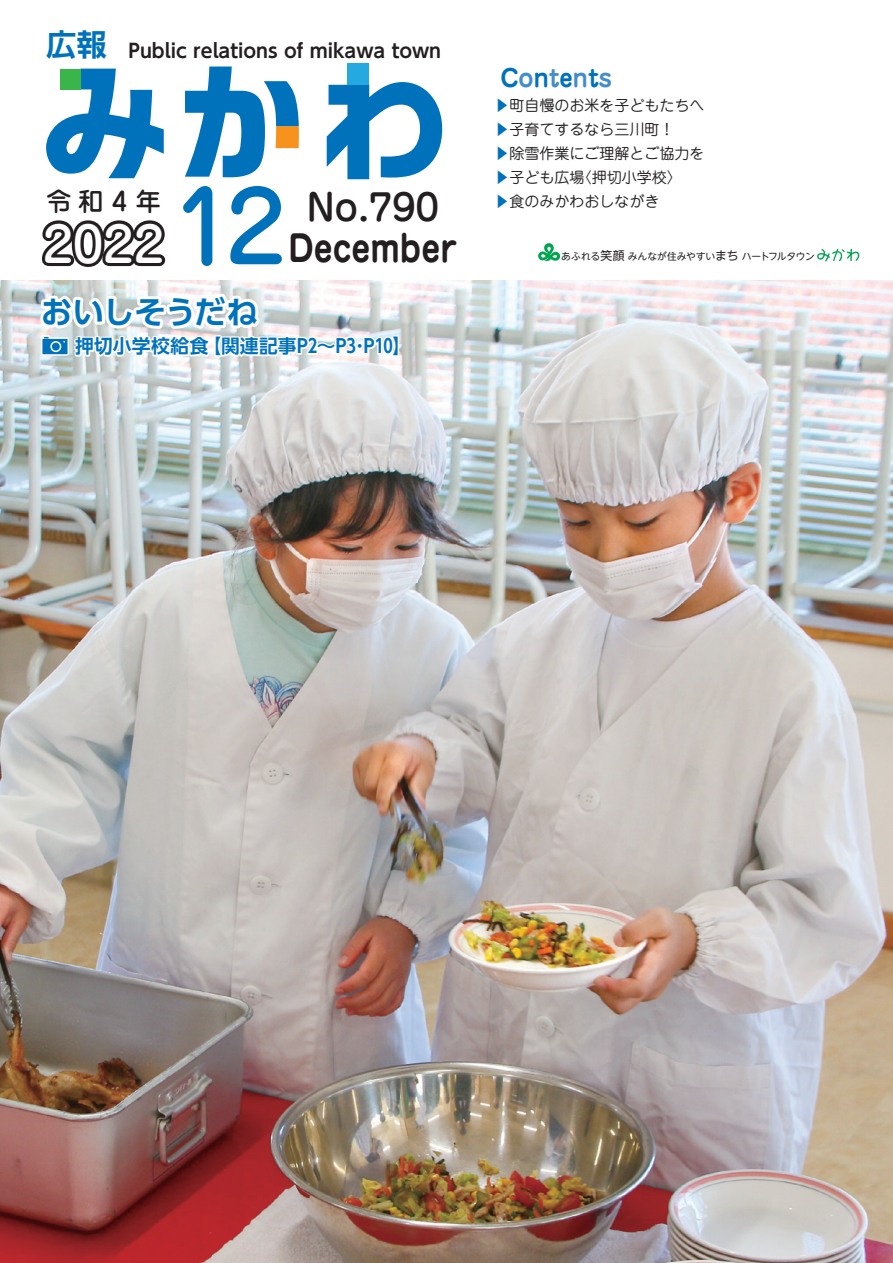
<style>
.page{position:relative;width:893px;height:1263px;background:#fff}
.page>*{position:absolute;margin:0;border:0;box-sizing:border-box;transform-origin:0 0}
.t1{font:500 97.2px "Jun 34 Pro";color:#0072bc}
.t2{font:500 48.75px "Jun 34 Pro";color:#fff}
.t3{font:700 36.45px "Jun 501 Pro";color:#231f20;scale:.93 1}
.t4{font:500 36.45px "Jun 34 Pro";color:#231f20;scale:1.04 1}
.t5{font:700 31.5px "UD Shin Go Pro De";letter-spacing:-.02em;color:#0072bc}
.t6{font:700 30.3px "UD Shin Go Pro De";color:#0072bc}
.t7{font:500 25.5px "Jun 34 Pro";color:#231f20}
.t8{font:700 24px "Jun 501 Pro";color:#0072bc}
.t9{font:700 19.05px "UD Shin Go Pro De";color:#231f20}
.t10{font:700 18.75px "UD Shin Go Pro De";letter-spacing:.01em;color:#0072bc}
.t11{font:700 18.75px "UD Shin Go Pro De";letter-spacing:.01em;color:#0072bc;scale:.5 1}
.t12{font:15px/24px "Jun 201 Pro";color:#231f20}
.t13{font:9.75px "UD Shin M Go Pro";letter-spacing:-.005em;color:#231f20}
.s1{color:#448dcb}
.s2{color:#0072bc}
.s3{font-size:11.85px}
</style>
<div class="page">
<img style="left:0;top:281px;width:893px;height:982px">
<svg style="left:42px;top:69px;width:124px;height:198px"></svg>
<div style="left:60px;top:69px;width:20px;height:20px;background:#3ab54a"></div>
<div style="left:347px;top:63px;width:22px;height:22px;background:#24aae1"></div>
<svg style="left:817px;top:249px;width:42px;height:12px"></svg>
<svg style="left:538px;top:243px;width:22px;height:18px"></svg>
<svg style="left:185px;top:67px;width:258px;height:113px"></svg>
<svg style="left:37px;top:289px;width:364px;height:71px"></svg>
<h3 class="t6" style="left:46px;top:20px;width:62px">広報</h3>
<p class="t9" style="left:128px;top:35px;width:314px">Public relations of mikawa town</p>
<h3 class="t7" style="left:46px;top:181px;width:116px">令和4 年</h3>
<h1 class="t1" style="left:174px;top:150px;width:114px">12</h1>
<h2 class="t2" style="left:43px;top:206px;width:123px">2022</h2>
<h3 class="t4" style="left:306px;top:178px;width:129px">No.790</h3>
<h3 class="t3" style="left:288px;top:219px;width:183px">December</h3>
<h3 class="t5" style="left:41px;top:286px;width:219px">おいしそうだね</h3>
<p class="t10" style="left:203px;top:331px;width:210px">【関連記事P ～2 P・3P 1 0 【</p>
<p class="t11" style="left:66px;top:331px;width:287px">　押切小学校給食</p>
<h3 class="t8" style="left:500px;top:58px;width:113px">C<span class="s1">o</span>n<span class="s1">t</span>e<span class="s1">n</span>t<span class="s1">s</span></h3>
<p class="t12" style="left:494px;top:91px;width:211px"><span class="s2">▶</span>町自慢のお米を子どもたちへ</p>
<p class="t12" style="left:494px;top:115px;width:181px"><span class="s2">▶</span>子育てするなら三川町!</p>
<p class="t12" style="left:494px;top:139px;width:211px"><span class="s2">▶</span>除雪作業にご理解とご協力を</p>
<p class="t12" style="left:577px;top:163px;width:106px">〈押切小学校〈</p>
<p class="t12" style="left:494px;top:163px;width:166px"><span class="s2">▶</span>子ども広場<br><span class="s2">▶</span>食のみかわおしながき</p>
<p class="t13" style="left:561px;top:248px;width:255px">あふれる<span class="s3">笑顔</span>みんなが住みやすい<span class="s3">まち</span>ハートフルタウン</p>
</div>
